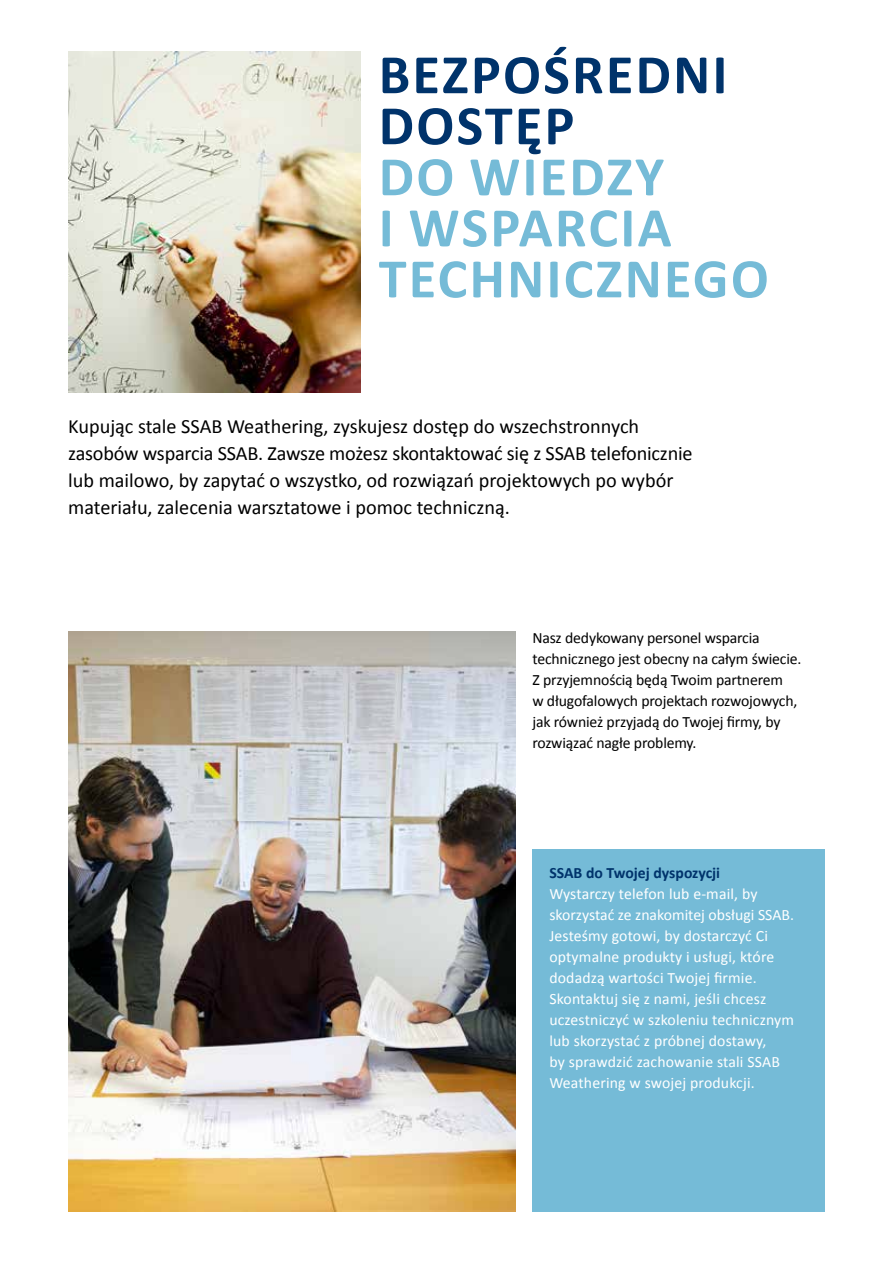
<style>
.page{position:relative;width:893px;height:1263px;background:#fff}
.page>*{position:absolute;margin:0;border:0;box-sizing:border-box;transform-origin:0 0}
.t1{font:700 56.25px/51px "Calibri";letter-spacing:.04em;color:#75bbd7}
.t2{font:700 56.25px/51px "Calibri";letter-spacing:.04em;color:#00336b}
.t3{font:20.25px/27px "Calibri";letter-spacing:-.01em;color:#000}
.t4{font:15.75px/21px "Calibri";letter-spacing:.01em;color:#fff}
.t5{font:15.75px/21px "Calibri";letter-spacing:-.01em;color:#000}
.t6{font:700 15.75px "Calibri";color:#00336b}
</style>
<div class="page">
<img style="left:68px;top:631px;width:447px;height:581px">
<img style="left:68px;top:51px;width:293px;height:341px">
<div style="left:532px;top:849px;width:293px;height:363px;background:#75bbd7"></div>
<h1 class="t2" style="left:379px;top:49px;width:350px">BEZPOŚREDNI<br>DOSTĘP</h1>
<h1 class="t1" style="left:379px;top:151px;width:392px">DO WIEDZY<br>I WSPARCIA<br>TECHNICZNEGO</h1>
<p class="t3" style="left:68px;top:413px;width:626px">Kupując stale SSAB Weathering, zyskujesz dostęp do wszechstronnych zasobów wsparcia SSAB. Zawsze możesz skontaktować się z SSAB telefonicznie lub mailowo, by zapytać o wszystko, od rozwiązań projektowych po wybór materiału, zalecenia warsztatowe i pomoc techniczną.</p>
<p class="t5" style="left:532px;top:628px;width:271px">Nasz dedykowany personel wsparcia technicznego jest obecny na całym świecie.<br>Z przyjemnością będą Twoim partnerem<br>w długofalowych projektach rozwojowych, jak również przyjadą do Twojej firmy, by rozwiązać nagłe problemy.</p>
<p class="t6" style="left:549px;top:863px;width:172px">SSAB do Twojej dyspozycji</p>
<p class="t4" style="left:549px;top:883px;width:246px">Wystarczy telefon lub e-mail, by skorzystać ze znakomitej obsługi SSAB.<br>Jesteśmy gotowi, by dostarczyć Ci optymalne produkty i usługi, które dodadzą wartości Twojej firmie.<br>Skontaktuj się z nami, jeśli chcesz uczestniczyć w szkoleniu technicznym lub skorzystać z próbnej dostawy,<br>by sprawdzić zachowanie stali SSAB Weathering w swojej produkcji.</p>
</div>
